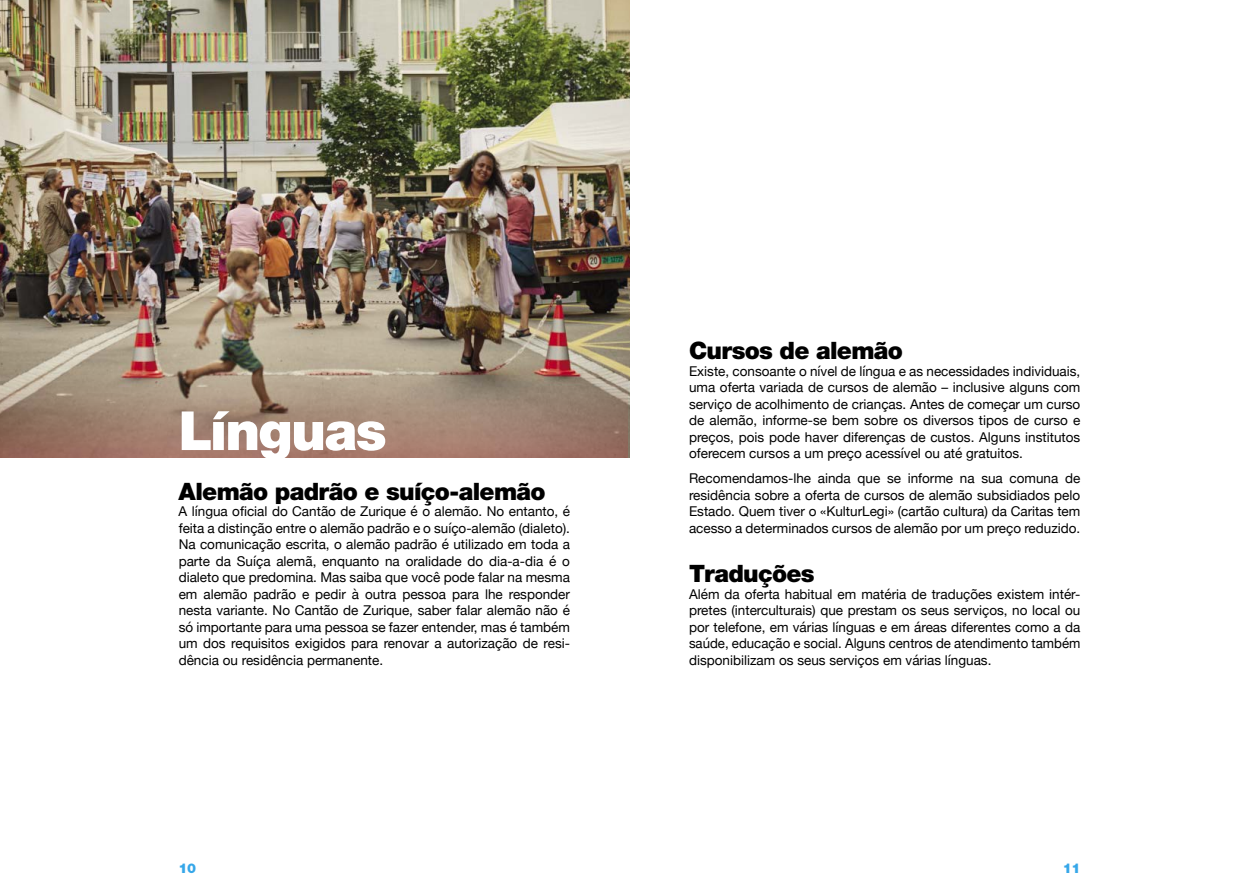
<style>
.page{position:relative;width:1259px;height:893px;background:#fff}
.page>*{position:absolute;margin:0;border:0;box-sizing:border-box;transform-origin:0 0}
.t1{font:900 54px "Helvetica Neue LT Std";letter-spacing:-.03em;color:#fff}
.t2{font:900 24px "Helvetica Neue LT Std";letter-spacing:-.03em;color:#000}
.t3{font:13.5px/16.5px "Helvetica Neue";color:#000;text-align:justify}
.t4{font:900 13.5px "Helvetica Neue LT Std";color:#36a7e9}
</style>
<div class="page">
<img style="left:0;top:0;width:629px;height:457px">
<svg style="left:0;top:359px;width:628px;height:98px;background:#a38876"></svg>
<h1 class="t1" style="left:179px;top:399px;width:209px">Línguas</h1>
<h2 class="t2" style="left:179px;top:477px;width:368px">Alemão padrão e suíço-alemão</h2>
<p class="t3" style="left:179px;top:504px;width:393px">A língua oficial do Cantão de Zurique é o alemão. No entanto, é feita a distinção entre o alemão padrão e o suíço-alemão (dialeto).<br>Na comunicação escrita, o alemão padrão é utilizado em toda a parte da Suíça alemã, enquanto na oralidade do dia-a-dia é o dialeto que predomina. Mas saiba que você pode falar na mesma em alemão padrão e pedir à outra pessoa para lhe responder nesta variante. No Cantão de Zurique, saber falar alemão não é só importante para uma pessoa se fazer entender, mas é também um dos requisitos exigidos para renovar a autorização de resi&shy;dência ou residência permanente.</p>
<h2 class="t2" style="left:689px;top:336px;width:215px">Cursos de alemão</h2>
<p class="t3" style="left:689px;top:363px;width:393px">Existe, consoante o nível de língua e as necessidades individuais, uma oferta variada de cursos de alemão – inclusive alguns com serviço de acolhimento de crianças. Antes de começar um curso de alemão, informe-se bem sobre os diversos tipos de curso e preços, pois pode haver diferenças de custos. Alguns institutos oferecem cursos a um preço acessível ou até gratuitos.</p>
<p class="t3" style="left:689px;top:471px;width:393px">Recomendamos-lhe ainda que se informe na sua comuna de residência sobre a oferta de cursos de alemão subsidiados pelo Estado. Quem tiver o «KulturLegi» (cartão cultura) da Caritas tem acesso a determinados cursos de alemão por um preço reduzido.</p>
<h2 class="t2" style="left:689px;top:559px;width:127px">Traduções</h2>
<p class="t3" style="left:689px;top:586px;width:393px">Além da oferta habitual em matéria de traduções existem intér&shy;pretes (interculturais) que prestam os seus serviços, no local ou por telefone, em várias línguas e em áreas diferentes como a da saúde, educação e social. Alguns centros de atendimento também disponibilizam os seus serviços em várias línguas.</p>
<p class="t4" style="left:179px;top:860px;width:19px">10</p>
<p class="t4" style="left:1062px;top:860px;width:19px">11</p>
</div>
